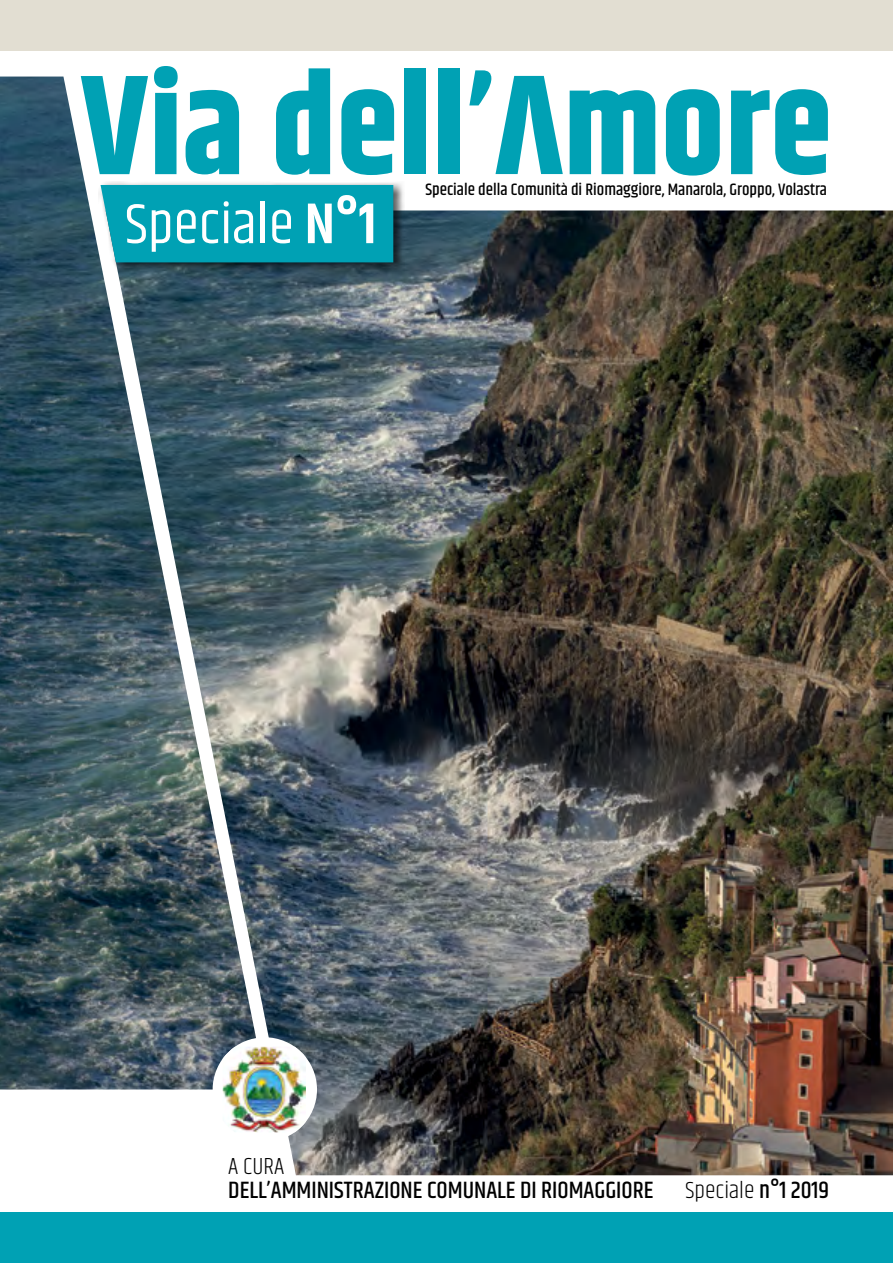
<style>
.page{position:relative;width:893px;height:1263px;background:#fff}
.page>*{position:absolute;margin:0;border:0;box-sizing:border-box;transform-origin:0 0}
.t1{font:700 141.6px "Khand";color:#00a1b4}
.t2{font:57.75px "Khand";color:#fff}
.t3{font:500 24px "Khand";color:#000}
.t4{font:300 24px "Khand";color:#000}
.t5{font:500 16.8px "Khand";color:#000}
.s1{font-weight:600}
.s2{font-weight:500}
</style>
<div class="page">
<div style="left:0;top:0;width:893px;height:50px;background:#e2ded2"></div>
<div style="left:0;top:1212px;width:893px;height:51px;background:#00a1b4"></div>
<img style="left:0;top:77px;width:120px;height:1012px">
<img style="left:106px;top:210px;width:787px;height:965px">
<div style="left:213px;top:1037px;width:104px;height:105px;background:#fff;border-radius:50%"></div>
<img style="left:223px;top:1047px;width:83px;height:85px">
<div style="left:98px;top:182px;width:306px;height:90px;background:#000;opacity:.68"></div>
<div style="left:101px;top:185px;width:292px;height:77px;background:#00a1b4"></div>
<h1 class="t1" style="left:80px;top:25px;width:753px">Via dell’ more</h1>
<h1 class="t1" style="left:563px;top:225px;width:70px;rotate:-180deg">V</h1>
<p class="t5" style="left:425px;top:179px;width:403px">Speciale della Comunità di Riomaggiore, Manarola, Groppo, Volastra</p>
<h2 class="t2" style="left:125px;top:189px;width:253px">Speciale <span class="s1">N°1</span></h2>
<h3 class="t4" style="left:228px;top:1152px;width:58px">A CURA</h3>
<h3 class="t3" style="left:228px;top:1175px;width:427px">DELL’AMMINISTRAZIONE COMUNALE DI RIOMAGGIORE</h3>
<h3 class="t4" style="left:685px;top:1176px;width:145px">Speciale <span class="s2">n°1 2019</span></h3>
</div>
